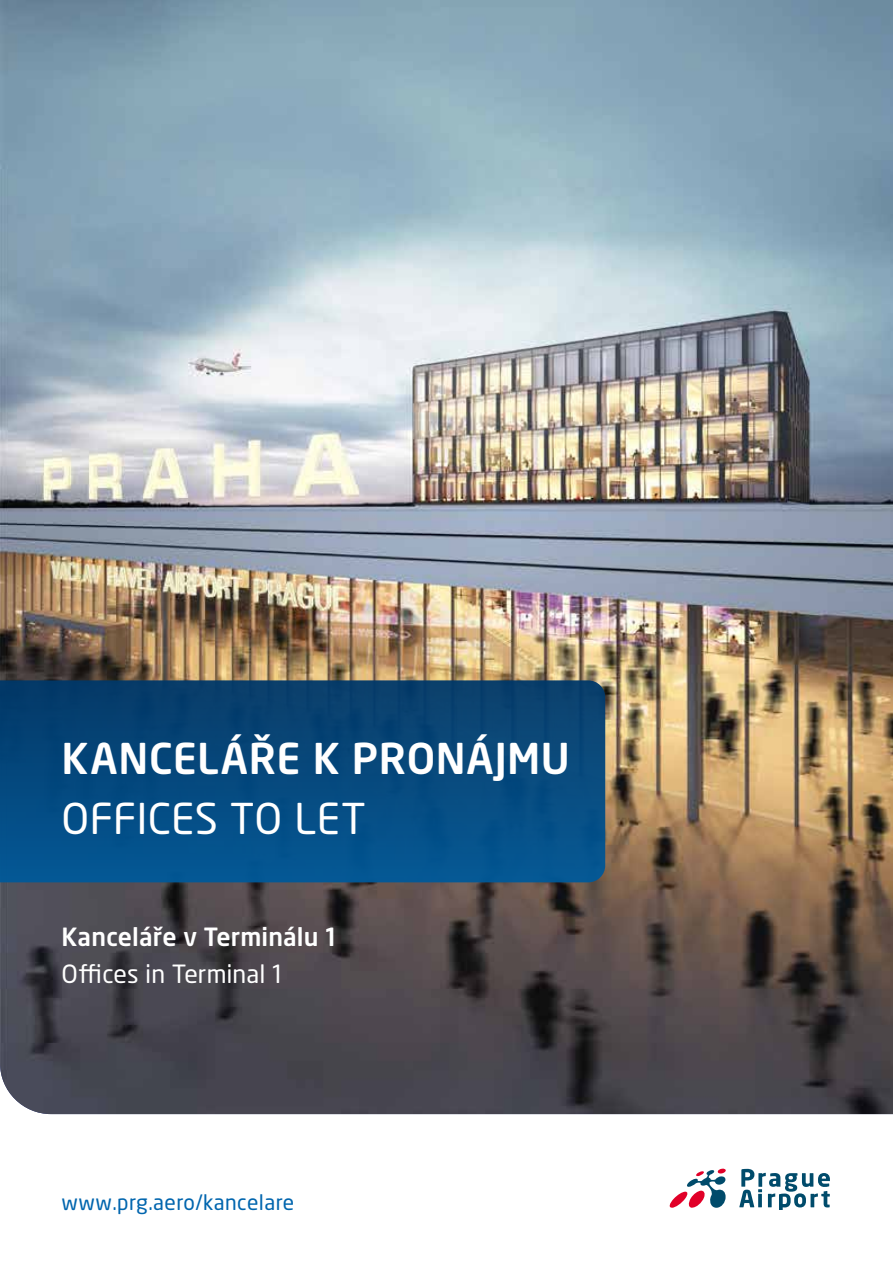
<style>
.page{position:relative;width:893px;height:1263px;background:#fff}
.page>*{position:absolute;margin:0;border:0;box-sizing:border-box;transform-origin:0 0}
.t1{font:500 42px "Neo Sans Pro LP";letter-spacing:.01em;color:#fff}
.t2{font:42px "Neo Sans Pro LP";letter-spacing:.01em;color:#fff}
.t3{font:500 24.9px "Neo Sans Pro LP";letter-spacing:.005em;color:#fff}
.t4{font:24.9px "Neo Sans Pro LP";color:#fff}
.t5{font:21px "Neo Sans Pro LP";letter-spacing:.02em;color:#0065ae}
</style>
<div class="page">
<svg style="left:739px;top:1169px;width:91px;height:41px"></svg>
<svg style="left:670px;top:1169px;width:56px;height:39px"></svg>
<img style="left:0;top:0;width:893px;height:1114px">
<svg style="left:0;top:680px;width:605px;height:202px"></svg>
<h1 class="t1" style="left:62px;top:732px;width:510px">KANCELÁŘE K PRONÁJMU</h1>
<h1 class="t2" style="left:62px;top:793px;width:306px">OFFICES TO LET</h1>
<p class="t3" style="left:62px;top:921px;width:276px">Kanceláře v Terminálu 1</p>
<p class="t4" style="left:62px;top:959px;width:222px">Offices in Terminal 1</p>
<p class="t5" style="left:62px;top:1189px;width:234px">www.prg.aero/kancelare</p>
</div>
